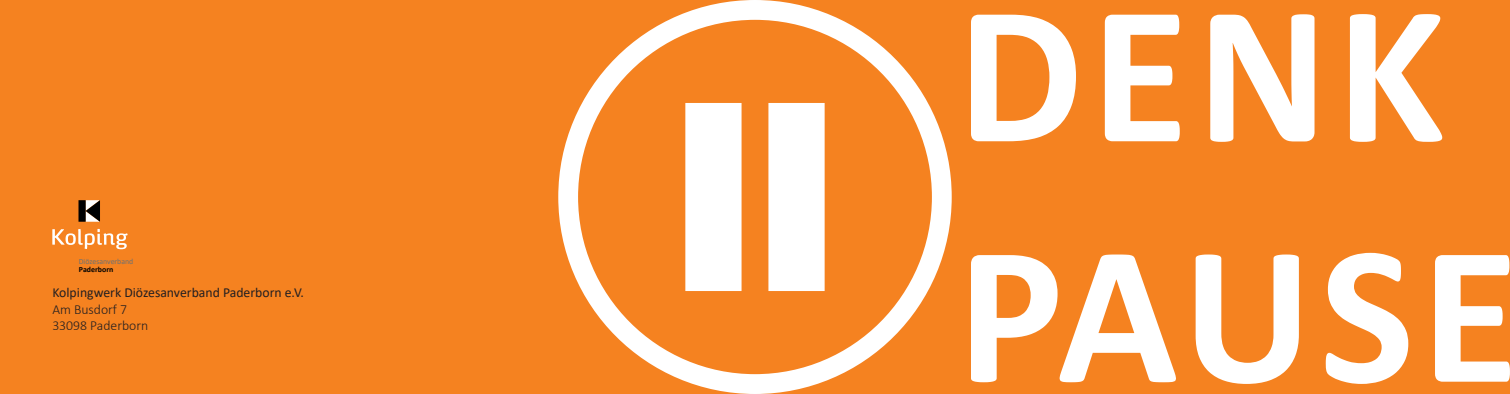
<style>
.page{position:relative;width:1510px;height:394px;background:#fff}
.page>*{position:absolute;margin:0;border:0;box-sizing:border-box;transform-origin:0 0}
.t1{font:700 200px "Calibri";letter-spacing:.035em;color:#fff}
.t2{font:13.75px "Calibri";color:#231f20}
.t3{font:300 13.75px "Calibri";color:#231f20}
.t4{font:7.88px/7.9px "Calibri";letter-spacing:-.005em;color:#6d7172}
.s1{font-weight:700;color:#000001}
</style>
<div class="page">
<div style="left:0;top:0;width:1509px;height:393px;background:#f58220"></div>
<div style="left:558px;top:0;width:393px;height:393px;border:20px solid #fff;border-radius:50%"></div>
<div style="left:685px;top:103px;width:56px;height:188px;background:#fff"></div>
<div style="left:768px;top:103px;width:56px;height:188px;background:#fff"></div>
<svg style="left:78px;top:200px;width:22px;height:21px"></svg>
<svg style="left:52px;top:228px;width:76px;height:21px"></svg>
<p class="t4" style="left:79px;top:257px;width:56px">Diözesanverband<br><span class="s1">Paderborn</span></p>
<p class="t2" style="left:52px;top:282px;width:253px">Kolpingwerk Diözesanverband Paderborn e.V.</p>
<p class="t3" style="left:52px;top:300px;width:76px">Am Busdorf 7</p>
<p class="t3" style="left:52px;top:316px;width:98px">33098 Paderborn</p>
<p class="t1" style="left:957px;top:-67px;width:490px">DENK</p>
<p class="t1" style="left:957px;top:173px;width:563px">PAUSE</p>
</div>
